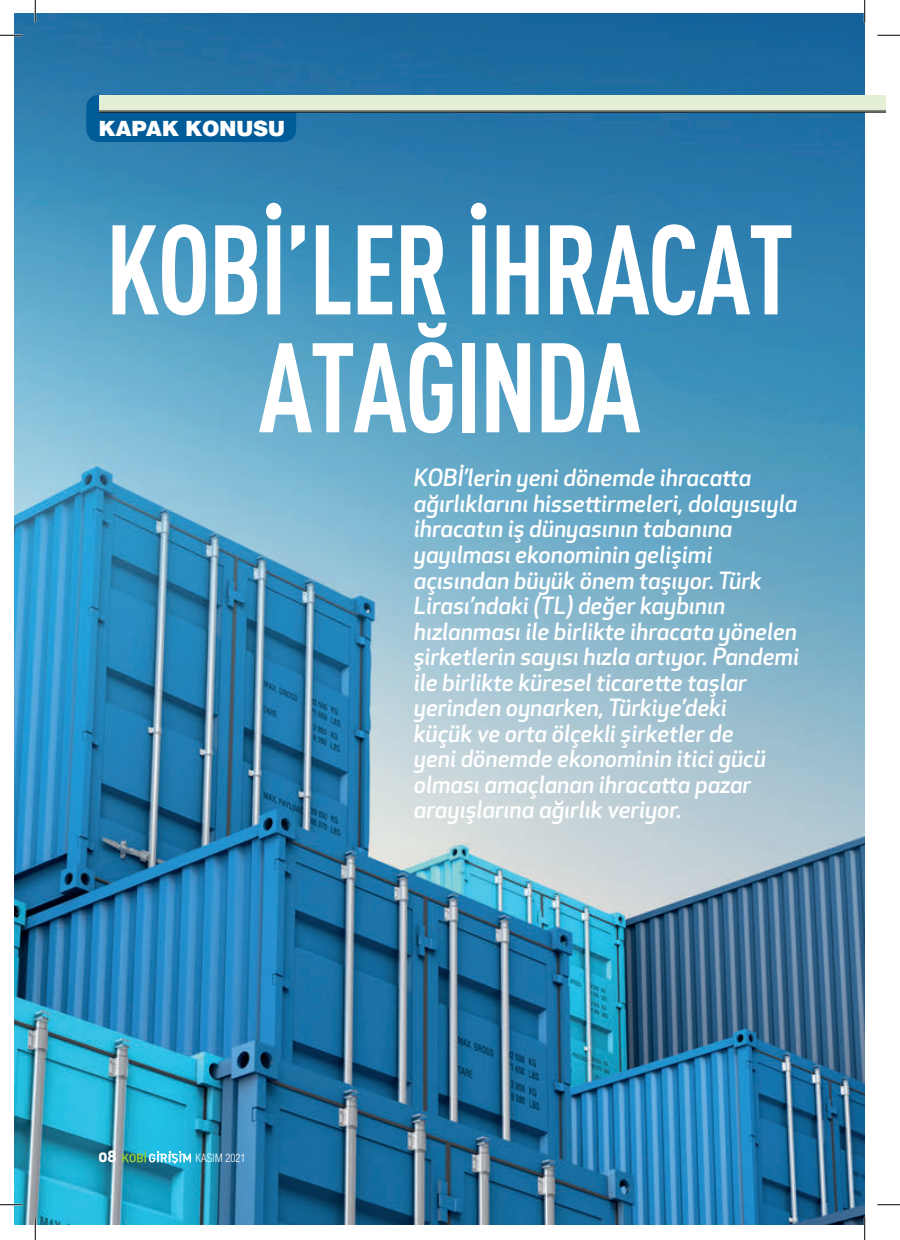
<style>
.page{position:relative;width:900px;height:1240px;background:#fff}
.page>*{position:absolute;margin:0;border:0;box-sizing:border-box;transform-origin:0 0}
.t1{font:125.1px/117.9px "DIN Cond Bold Alternate";letter-spacing:-.02em;color:#fff;text-align:center;scale:.92 1}
.t2{font:italic 500 23.25px/25.5px "Apex New";color:#fff}
.t3{font:900 21px "Helveticam";letter-spacing:-.025em;color:#fff}
.t4{font:700 15px "Apex New";color:#fff}
.t5{font:300 11.25px "Helveticam Cond";color:#fff}
</style>
<div class="page">
<img style="left:15px;top:14px;width:849px;height:1211px">
<div style="left:86px;top:95px;width:210px;height:47px;background:#005c98;border-radius:13px"></div>
<div style="left:99px;top:95px;width:787px;height:16px;background:#e3f0d5"></div>
<svg style="left:122px;top:1151px;width:69px;height:13px"></svg>
<hr style="left:99px;top:111px;width:787px;height:1px;background:#231f20">
<hr style="left:99px;top:112px;width:787px;height:1px;background:#231f20">
<hr style="left:0;top:34px;width:22px;height:2px;background:#fff">
<hr style="left:34px;top:0;width:2px;height:22px;background:#fff">
<hr style="left:34px;top:1217px;width:2px;height:23px;background:#fff">
<hr style="left:863px;top:0;width:2px;height:22px;background:#fff">
<hr style="left:863px;top:1217px;width:2px;height:23px;background:#fff">
<svg style="left:0;top:35px;width:22px;height:1px"></svg>
<svg style="left:877px;top:35px;width:23px;height:1px"></svg>
<svg style="left:0;top:1204px;width:22px;height:1px"></svg>
<svg style="left:877px;top:1204px;width:23px;height:1px"></svg>
<svg style="left:35px;top:0;width:1px;height:22px"></svg>
<svg style="left:35px;top:1217px;width:1px;height:23px"></svg>
<svg style="left:864px;top:0;width:1px;height:22px"></svg>
<svg style="left:864px;top:1217px;width:1px;height:23px"></svg>
<p class="t3" style="left:99px;top:114px;width:188px">KAPAK KONUSU</p>
<h1 class="t1" style="left:106px;top:207px;width:749px">KOBİ’LER İHRACAT<br>ATAĞINDA</h1>
<p class="t4" style="left:98px;top:1146px;width:19px">08</p>
<p class="t5" style="left:195px;top:1152px;width:51px">KASIM 2021</p>
<p class="t2" style="left:414px;top:465px;width:387px">KOBİ’lerin yeni dönemde ihracatta ağırlıklarını hissettirmeleri, dolayısıyla ihracatın iş dünyasının tabanına yayılması ekonominin gelişimi açısından büyük önem taşıyor. Türk Lirası’ndaki (TL) değer kaybının hızlanması ile birlikte ihracata yönelen şirketlerin sayısı hızla artıyor. Pandemi ile birlikte küresel ticarette taşlar yerinden oynarken, Türkiye’deki<br>küçük ve orta ölçekli şirketler de<br>yeni dönemde ekonominin itici gücü olması amaçlanan ihracatta pazar arayışlarına ağırlık veriyor.</p>
</div>
